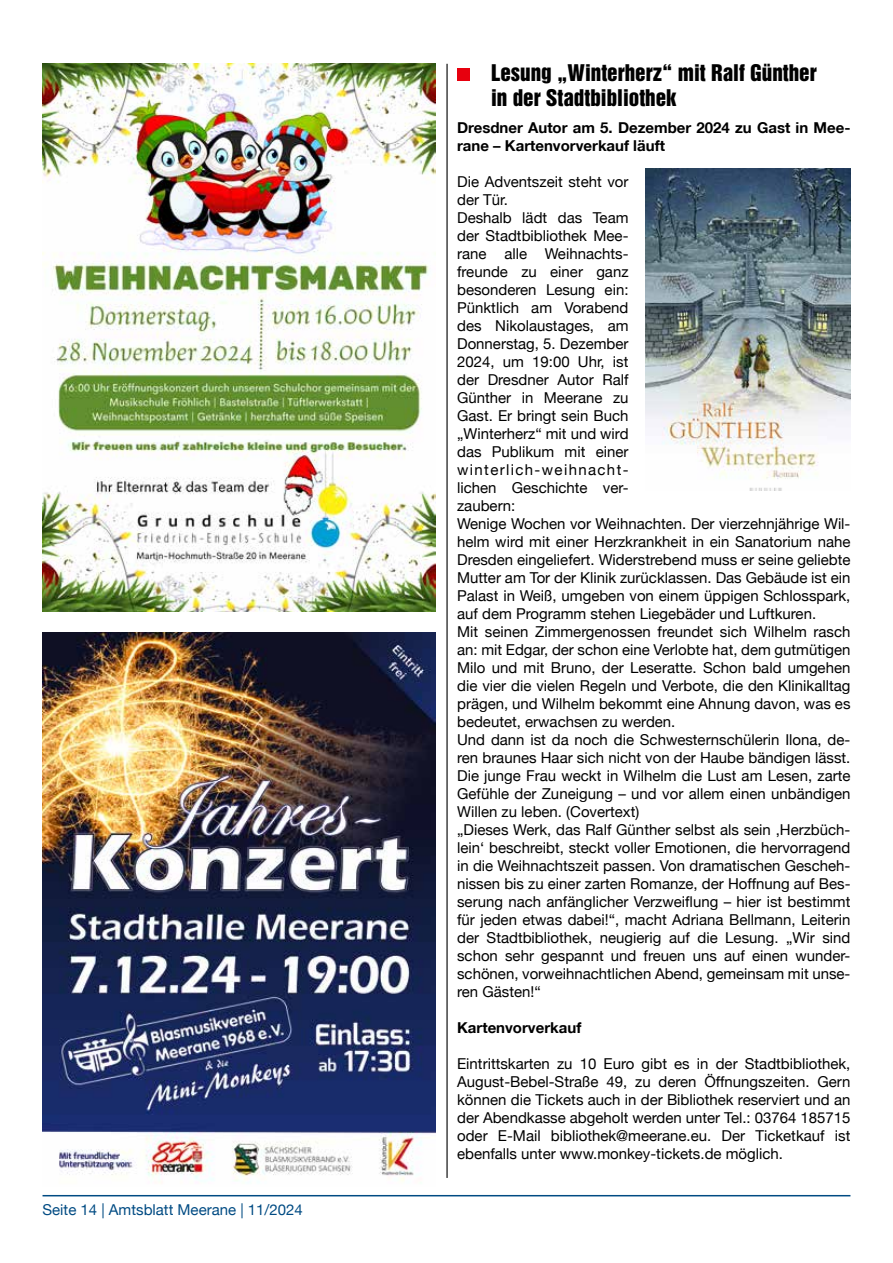
<style>
.page{position:relative;width:893px;height:1263px;background:#fff}
.page>*{position:absolute;margin:0;border:0;box-sizing:border-box;transform-origin:0 0}
.t1{font:21px/25.2px "Helvetica Inserat LT Std";color:#000}
.t2{font:15px/18px "Helvetica Neue";color:#000}
.t3{font:700 15px/18px "Helvetica Neue LT";color:#000}
.t4{font:15px "Helvetica Neue";color:#004b83}
</style>
<div class="page">
<hr style="left:43px;top:1195px;width:807px;height:1px;background:#004b83">
<hr style="left:446px;top:64px;width:2px;height:1114px;background:#000">
<div style="left:457px;top:68px;width:13px;height:13px;background:#e7000e"></div>
<img style="left:645px;top:169px;width:205px;height:322px">
<img style="left:43px;top:64px;width:393px;height:548px">
<img style="left:43px;top:633px;width:393px;height:550px">
<p class="t4" style="left:43px;top:1200px;width:262px">Seite 14 | Amtsblatt Meerane | 11/2024</p>
<h1 class="t1" style="left:491px;top:60px;width:327px">Lesung „Winterherz“ mit Ralf Günther in der Stadtbibliothek</h1>
<p class="t3" style="left:457px;top:118px;width:395px">Dresdner Autor am 5. Dezember 2024 zu Gast in Mee&shy;rane – Kartenvorverkauf läuft</p>
<p class="t2" style="left:457px;top:172px;width:395px">Die Adventszeit steht vor<br>der Tür.<br>Deshalb lädt das Team<br>der Stadtbibliothek Mee-<br>rane alle Weihnachts-<br>freunde zu einer ganz<br>besonderen Lesung ein:<br>Pünktlich am Vorabend<br>des Nikolaustages, am<br>Donnerstag, 5. Dezember<br>2024, um 19:00 Uhr, ist<br>der Dresdner Autor Ralf<br>Günther in Meerane zu<br>Gast. Er bringt sein Buch<br>„Winterherz“ mit und wird<br>das Publikum mit einer<br>winterlich-weihnacht-<br>lichen Geschichte ver-<br>zaubern:<br>Wenige Wochen vor Weihnachten. Der vierzehnjährige Wil&shy;helm wird mit einer Herzkrankheit in ein Sanatorium nahe Dresden eingeliefert. Widerstrebend muss er seine geliebte Mutter am Tor der Klinik zurücklassen. Das Gebäude ist ein Palast in Weiß, umgeben von einem üppigen Schlosspark, auf dem Programm stehen Liegebäder und Luftkuren.<br>Mit seinen Zimmergenossen freundet sich Wilhelm rasch an: mit Edgar, der schon eine Verlobte hat, dem gutmütigen Milo und mit Bruno, der Leseratte. Schon bald umgehen die vier die vielen Regeln und Verbote, die den Klinikalltag prägen, und Wilhelm bekommt eine Ahnung davon, was es bedeutet, erwachsen zu werden.<br>Und dann ist da noch die Schwesternschülerin Ilona, de&shy;ren braunes Haar sich nicht von der Haube bändigen lässt.<br>Die junge Frau weckt in Wilhelm die Lust am Lesen, zarte Gefühle der Zuneigung – und vor allem einen unbändigen Willen zu leben. (Covertext)<br>„Dieses Werk, das Ralf Günther selbst als sein ‚Herzbüch&shy;lein‘ beschreibt, steckt voller Emotionen, die hervorragend in die Weihnachtszeit passen. Von dramatischen Gescheh&shy;nissen bis zu einer zarten Romanze, der Hoffnung auf Bes&shy;serung nach anfänglicher Verzweiflung – hier ist bestimmt für jeden etwas dabei!“, macht Adriana Bellmann, Leiterin der Stadtbibliothek, neugierig auf die Lesung. „Wir sind schon sehr gespannt und freuen uns auf einen wunder&shy;schönen, vorweihnachtlichen Abend, gemeinsam mit unse&shy;ren Gästen!“</p>
<p class="t3" style="left:457px;top:1018px;width:126px">Kartenvorverkauf</p>
<p class="t2" style="left:457px;top:1054px;width:395px;text-align:justify">Eintrittskarten zu 10 Euro gibt es in der Stadtbibliothek, August-Bebel-Straße 49, zu deren Öffnungszeiten. Gern können die Tickets auch in der Bibliothek reserviert und an der Abendkasse abgeholt werden unter Tel.: 03764 185715 oder E-Mail bibliothek@meerane.eu. Der Ticketkauf ist ebenfalls unter www.monkey-tickets.de möglich.</p>
</div>
